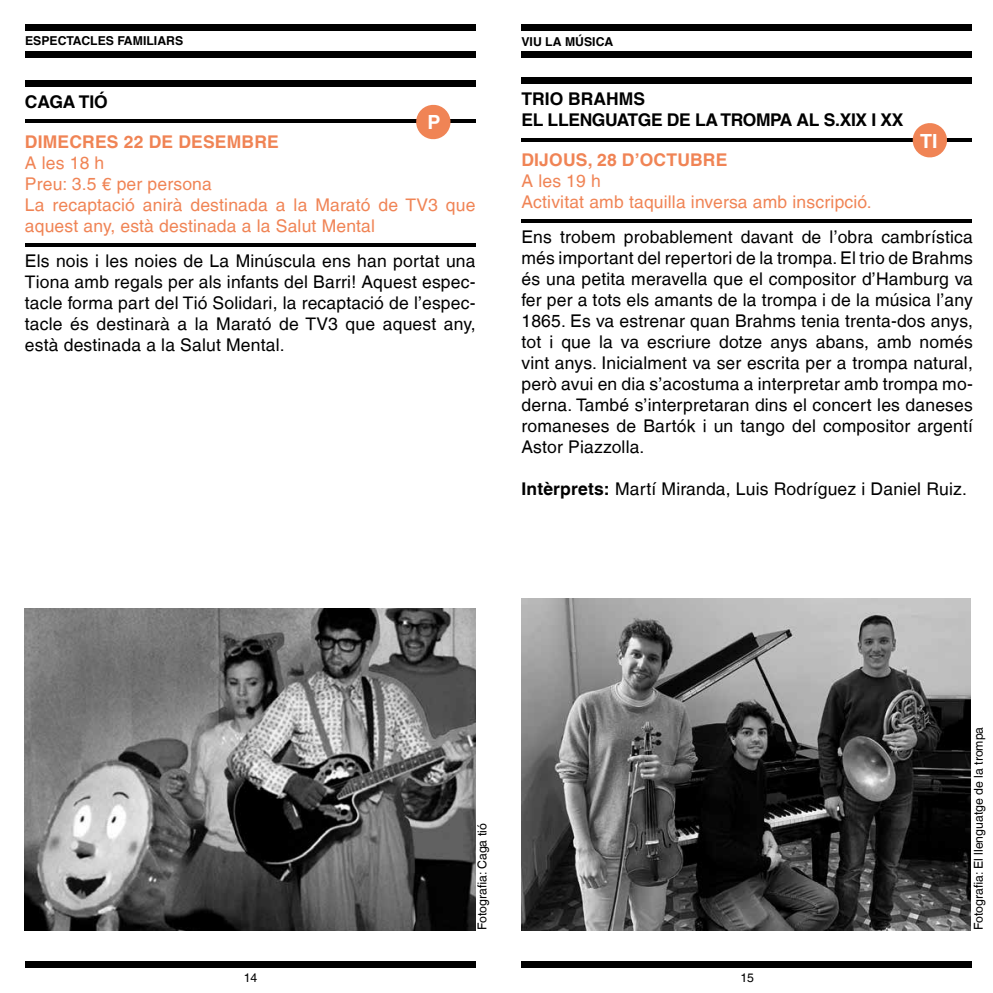
<style>
.page{position:relative;width:993px;height:993px;background:#fff}
.page>*{position:absolute;margin:0;border:0;box-sizing:border-box;transform-origin:0 0}
.t1{font:700 19.43px "Helvetica LT";color:#fff}
.t2{font:17.5px/21px "Helvetica LT";letter-spacing:.01em;color:#000;text-align:justify}
.t3{font:17.5px/21px "Helvetica LT";letter-spacing:.01em;color:#f08455}
.t4{font:700 17.5px/21px "Helvetica LT";letter-spacing:-.02em;color:#000}
.t5{font:700 17.5px "Helvetica LT";letter-spacing:.01em;color:#f08455}
.t6{font:12.25px "Helvetica LT";color:#000}
.t7{font:700 12.25px "Helvetica LT";color:#000}
.s1{font-weight:700}
</style>
<div class="page">
<div style="left:25px;top:25px;width:450px;height:6px;background:#000"></div>
<div style="left:521px;top:25px;width:450px;height:6px;background:#000"></div>
<div style="left:25px;top:52px;width:450px;height:6px;background:#000"></div>
<div style="left:521px;top:52px;width:450px;height:6px;background:#000"></div>
<div style="left:25px;top:960px;width:450px;height:6px;background:#000"></div>
<div style="left:521px;top:960px;width:450px;height:6px;background:#000"></div>
<div style="left:25px;top:80px;width:450px;height:7px;background:#000"></div>
<hr style="left:25px;top:120px;width:450px;height:3px;background:#000">
<svg style="left:414px;top:104px;width:38px;height:36px"></svg>
<hr style="left:25px;top:243px;width:450px;height:3px;background:#000">
<img style="left:25px;top:608px;width:450px;height:321px">
<div style="left:521px;top:78px;width:450px;height:6px;background:#000"></div>
<hr style="left:521px;top:138px;width:450px;height:3px;background:#000">
<svg style="left:910px;top:123px;width:38px;height:35px"></svg>
<hr style="left:521px;top:219px;width:450px;height:3px;background:#000">
<img style="left:521px;top:598px;width:449px;height:331px">
<p class="t7" style="left:25px;top:33px;width:160px">ESPECTACLES FAMILIARS</p>
<p class="t7" style="left:521px;top:34px;width:93px">VIU LA MÚSICA</p>
<p class="t4" style="left:25px;top:91px;width:84px">CAGA TIÓ</p>
<p class="t1" style="left:427px;top:110px;width:15px">P</p>
<p class="t4" style="left:521px;top:88px;width:383px">TRIO BRAHMS<br>EL LLENGUATGE DE LA TROMPA AL S.XIX I XX</p>
<p class="t5" style="left:25px;top:131px;width:255px">DIMECRES 22 DE DESEMBRE</p>
<p class="t3" style="left:25px;top:152px;width:452px">A les 18 h<br>Preu: 3.5 € per persona<br>La recaptació anirà destinada a la Marató de TV3 que aquest any, està destinada a la Salut Mental</p>
<p class="t2" style="left:25px;top:250px;width:452px">Els nois i les noies de La Minúscula ens han portat una Tiona amb regals per als infants del Barri! Aquest espec&shy;tacle forma part del Tió Solidari, la recaptació de l’espec&shy;tacle és destinarà a la Marató de TV3 que aquest any, està destinada a la Salut Mental.</p>
<p class="t1" style="left:919px;top:129px;width:19px">TI</p>
<p class="t5" style="left:521px;top:149px;width:207px">DIJOUS, 28 D’OCTUBRE</p>
<p class="t3" style="left:521px;top:170px;width:351px">A les 19 h<br>Activitat amb taquilla inversa amb inscripció.</p>
<p class="t2" style="left:521px;top:226px;width:453px">Ens trobem probablement davant de l’obra cambrística més important del repertori de la trompa. El trio de Brahms és una petita meravella que el compositor d’Hamburg va fer per a tots els amants de la trompa i de la música l’any 1865. Es va estrenar quan Brahms tenia trenta-dos anys, tot i que la va escriure dotze anys abans, amb només vint anys. Inicialment va ser escrita per a trompa natural, però avui en dia s’acostuma a interpretar amb trompa mo&shy;derna. També s’interpretaran dins el concert les daneses romaneses de Bartók i un tango del compositor argentí Astor Piazzolla.</p>
<p class="t2" style="left:521px;top:478px;width:447px"><span class="s1">Intèrprets:</span> Martí Miranda, Luis Rodríguez i Daniel Ruiz.</p>
<p class="t6" style="left:475px;top:929px;width:108px;rotate:-90deg">Fotografia: Caga tió</p>
<p class="t6" style="left:971px;top:929px;width:205px;rotate:-90deg">Fotografia: El llenguatge de la trompa</p>
<p class="t6" style="left:244px;top:970px;width:15px">14</p>
<p class="t6" style="left:740px;top:970px;width:15px">15</p>
</div>
